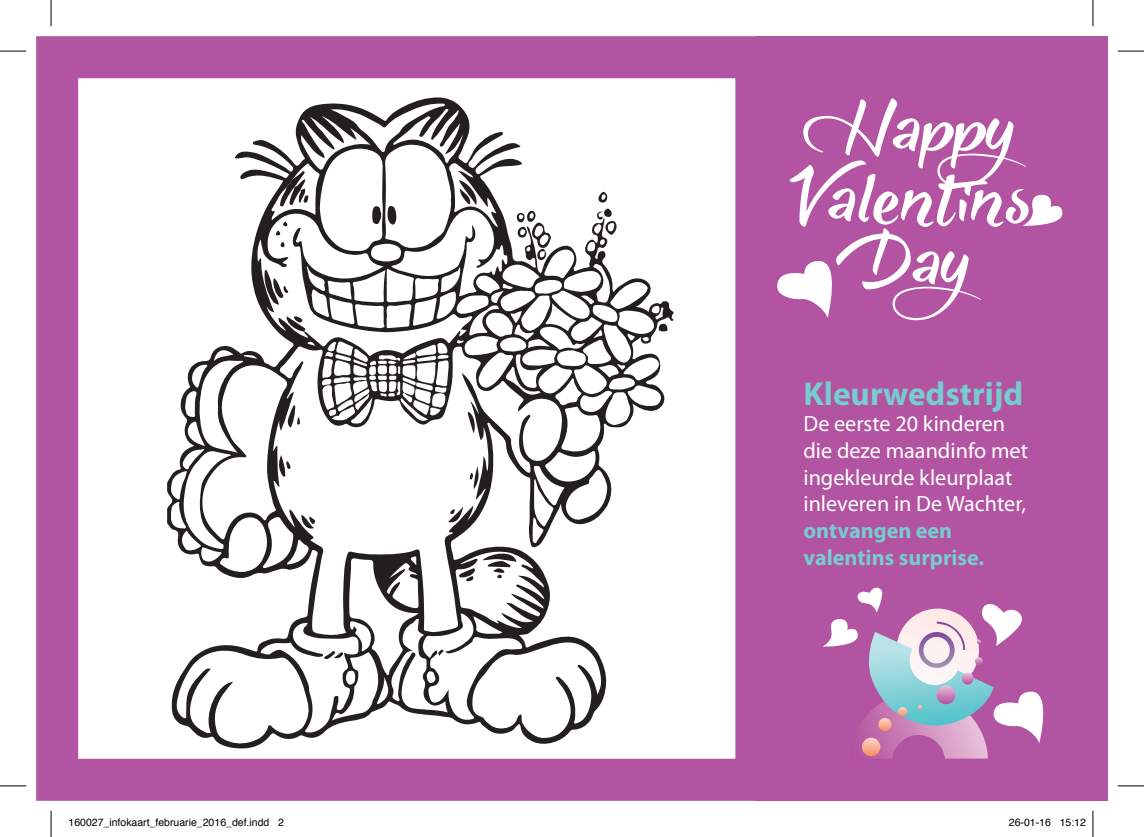
<style>
.page{position:relative;width:1144px;height:837px;background:#fff}
.page>*{position:absolute;margin:0;border:0;box-sizing:border-box;transform-origin:0 0}
.t1{font:55.48px/70px "She Always Walk Alone Demo";letter-spacing:.015em;color:#fff}
.t2{font:700 33.25px "Myriad Pro";color:#77ccd0}
.t3{font:22.22px/26.6px "Myriad Pro";color:#fff}
.t4{font:700 22.22px/26.6px "Myriad Pro";color:#77ccd0}
.t5{font:10.5px "Helvetica";color:#000}
</style>
<div class="page">
<div style="left:755px;top:36px;width:353px;height:764px;background:#b254a1"></div>
<div style="left:36px;top:36px;width:741px;height:764px;border:42px solid #b254a1"></div>
<svg style="left:167px;top:97px;width:507px;height:651px"></svg>
<svg style="left:659px;top:323px;width:9px;height:8px"></svg>
<svg style="left:598px;top:191px;width:9px;height:11px"></svg>
<svg style="left:517px;top:211px;width:36px;height:49px"></svg>
<svg style="left:597px;top:208px;width:20px;height:27px"></svg>
<svg style="left:468px;top:411px;width:8px;height:22px"></svg>
<svg style="left:301px;top:514px;width:15px;height:16px"></svg>
<svg style="left:278px;top:455px;width:13px;height:22px"></svg>
<svg style="left:470px;top:466px;width:9px;height:23px"></svg>
<svg style="left:448px;top:506px;width:15px;height:17px"></svg>
<svg style="left:286px;top:405px;width:14px;height:23px"></svg>
<svg style="left:286px;top:316px;width:20px;height:15px"></svg>
<svg style="left:264px;top:270px;width:25px;height:34px"></svg>
<svg style="left:281px;top:242px;width:3px;height:5px"></svg>
<svg style="left:276px;top:221px;width:13px;height:14px"></svg>
<svg style="left:372px;top:206px;width:25px;height:19px"></svg>
<svg style="left:438px;top:648px;width:6px;height:7px"></svg>
<svg style="left:459px;top:567px;width:16px;height:14px"></svg>
<svg style="left:482px;top:549px;width:34px;height:29px"></svg>
<svg style="left:324px;top:650px;width:20px;height:9px"></svg>
<svg style="left:279px;top:170px;width:30px;height:37px"></svg>
<svg style="left:459px;top:180px;width:20px;height:25px"></svg>
<svg style="left:777px;top:261px;width:55px;height:57px"></svg>
<svg style="left:1023px;top:194px;width:40px;height:32px"></svg>
<svg style="left:823px;top:587px;width:221px;height:171px"></svg>
<svg style="left:0;top:51px;width:26px;height:1px"></svg>
<svg style="left:1118px;top:51px;width:26px;height:1px"></svg>
<svg style="left:0;top:785px;width:26px;height:1px"></svg>
<svg style="left:1118px;top:785px;width:26px;height:1px"></svg>
<svg style="left:51px;top:0;width:1px;height:26px"></svg>
<svg style="left:51px;top:810px;width:1px;height:26px"></svg>
<svg style="left:1092px;top:0;width:1px;height:26px"></svg>
<svg style="left:1092px;top:810px;width:1px;height:26px"></svg>
<h1 class="t1" style="left:792px;top:101px;width:282px">Happy<br>Valentins</h1>
<h1 class="t1" style="left:851px;top:234px;width:178px">Day</h1>
<h2 class="t2" style="left:803px;top:372px;width:221px">Kleurwedstrijd</h2>
<p class="t3" style="left:803px;top:410px;width:226px">De eerste 20 kinderen die deze maandinfo met ingekleurde kleurplaat inleveren in De Wachter,</p>
<p class="t4" style="left:803px;top:516px;width:182px">ontvangen een valentins surprise.</p>
<p class="t5" style="left:69px;top:814px;width:217px">160027_infokaart_februarie_2016_def.indd 2</p>
<p class="t5" style="left:1009px;top:814px;width:79px">26-01-16 15:12</p>
</div>
